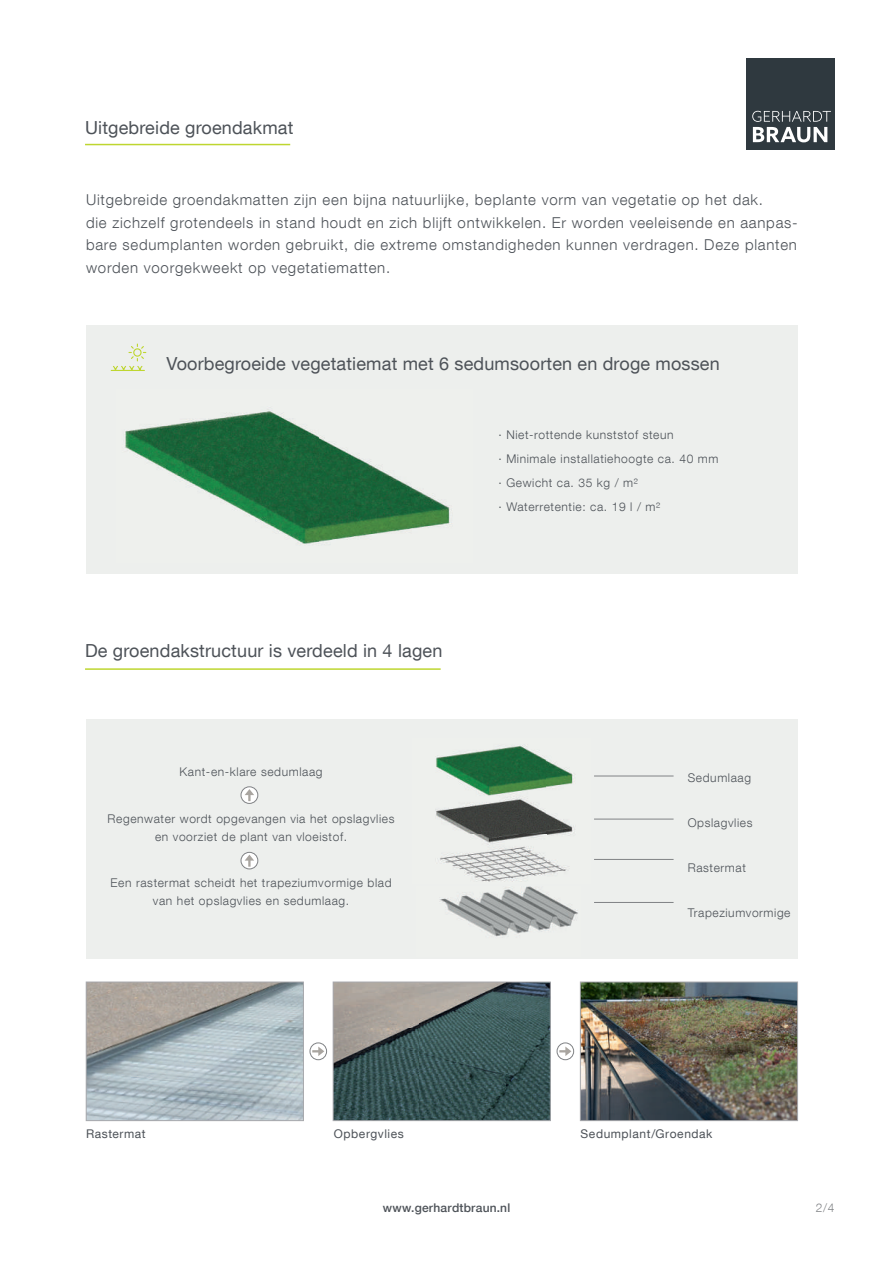
<style>
.page{position:relative;width:893px;height:1263px;background:#fff}
.page>*{position:absolute;margin:0;border:0;box-sizing:border-box;transform-origin:0 0}
.t1{font:18px "Helvetica Neue LT Com";letter-spacing:.01em;color:#4d5258}
.t2{font:300 15px/22.5px "Helvetica Neue LT Com";letter-spacing:.05em;color:#4d5258}
.t3{font:300 12px/24px "Helvetica Neue LT Com";letter-spacing:.05em;color:#4d5258;text-align:center}
.t4{font:12px "Helvetica Neue LT Com";letter-spacing:.045em;color:#4d5258}
.t5{font:500 12px "Helvetica Neue LT Com";letter-spacing:.02em;color:#4d5258}
.t6{font:300 12px "Helvetica Neue LT Com";color:#808285}
</style>
<div class="page">
<div style="left:86px;top:719px;width:712px;height:240px;background:#edefed"></div>
<div style="left:86px;top:325px;width:712px;height:249px;background:#edefed"></div>
<hr style="left:85px;top:144px;width:205px;height:1px;background:#bed630">
<hr style="left:85px;top:668px;width:356px;height:2px;background:#bed630">
<svg style="left:241px;top:852px;width:17px;height:17px"></svg>
<div style="left:241px;top:852px;width:17px;height:17px;border:1px solid #808285;border-radius:50%"></div>
<svg style="left:245px;top:855px;width:9px;height:12px"></svg>
<svg style="left:241px;top:787px;width:17px;height:16px"></svg>
<div style="left:241px;top:786px;width:17px;height:18px;border:1px solid #808285;border-radius:50%"></div>
<svg style="left:245px;top:789px;width:9px;height:12px"></svg>
<img style="left:435px;top:745px;width:140px;height:137px">
<hr style="left:594px;top:776px;width:80px;height:1px;background:#808285">
<hr style="left:594px;top:819px;width:80px;height:1px;background:#808285">
<hr style="left:594px;top:859px;width:80px;height:1px;background:#808285">
<hr style="left:594px;top:902px;width:80px;height:1px;background:#808285">
<img style="left:582px;top:984px;width:214px;height:135px">
<div style="left:580px;top:982px;width:218px;height:139px;border:1px solid #a8a9ad"></div>
<img style="left:335px;top:984px;width:213px;height:135px">
<div style="left:333px;top:982px;width:217px;height:139px;border:1px solid #a8a9ad"></div>
<img style="left:88px;top:984px;width:214px;height:135px">
<div style="left:86px;top:982px;width:218px;height:139px;border:1px solid #a8a9ad"></div>
<svg style="left:310px;top:1043px;width:17px;height:17px"></svg>
<div style="left:310px;top:1042px;width:17px;height:18px;border:1px solid #808285;border-radius:50%"></div>
<svg style="left:312px;top:1046px;width:12px;height:10px"></svg>
<svg style="left:557px;top:1043px;width:17px;height:17px"></svg>
<div style="left:557px;top:1042px;width:17px;height:18px;border:1px solid #808285;border-radius:50%"></div>
<svg style="left:559px;top:1046px;width:12px;height:10px"></svg>
<img style="left:125px;top:411px;width:325px;height:133px">
<img style="left:440px;top:886px;width:138px;height:51px">
<div style="left:746px;top:58px;width:88px;height:91px;background:#2f393f"></div>
<svg style="left:752px;top:111px;width:79px;height:31px"></svg>
<svg style="left:110px;top:343px;width:37px;height:28px"></svg>
<h1 class="t1" style="left:85px;top:116px;width:210px">Uitgebreide groendakmat</h1>
<p class="t2" style="left:86px;top:188px;width:713px">Uitgebreide groendakmatten zijn een bijna natuurlijke, beplante vorm van vegetatie op het dak.<br>die zichzelf grotendeels in stand houdt en zich blijft ontwikkelen. Er worden veeleisende en aanpas&shy;bare sedumplanten worden gebruikt, die extreme omstandigheden kunnen verdragen. Deze planten worden voorgekweekt op vegetatiematten.</p>
<h1 class="t1" style="left:166px;top:353px;width:555px">Voorbegroeide vegetatiemat met 6 sedumsoorten en droge mossen</h1>
<h1 class="t1" style="left:85px;top:639px;width:359px">De groendakstructuur is verdeeld in 4 lagen</h1>
<p class="t3" style="left:498px;top:423px;width:222px;text-align:left">· Niet-rottende kunststof steun<br>· Minimale installatiehoogte ca. 40 mm · Gewicht ca. 35 kg / m²<br>· Waterretentie: ca. 19 l / m²</p>
<p class="t3" style="left:180px;top:759px;width:145px">Kant-en-klare sedumlaag</p>
<p class="t3" style="left:688px;top:765px;width:65px">Sedumlaag</p>
<p class="t3" style="left:688px;top:810px;width:66px">Opslagvlies</p>
<p class="t3" style="left:688px;top:855px;width:60px">Rastermat</p>
<p class="t3" style="left:688px;top:900px;width:104px">Trapeziumvormige</p>
<p class="t3" style="left:108px;top:809px;width:288px;line-height:18px">Regenwater wordt opgevangen via het opslagvlies en voorziet de plant van vloeistof.</p>
<p class="t3" style="left:111px;top:873px;width:282px;line-height:18px">Een rastermat scheidt het trapeziumvormige blad van het opslagvlies en sedumlaag.</p>
<p class="t4" style="left:86px;top:1126px;width:61px">Rastermat</p>
<p class="t4" style="left:334px;top:1126px;width:71px">Opbergvlies</p>
<p class="t4" style="left:581px;top:1126px;width:133px">Sedumplant/Groendak</p>
<p class="t5" style="left:383px;top:1200px;width:129px">www.gerhardtbraun.nl</p>
<p class="t6" style="left:816px;top:1200px;width:20px">2/4</p>
</div>
